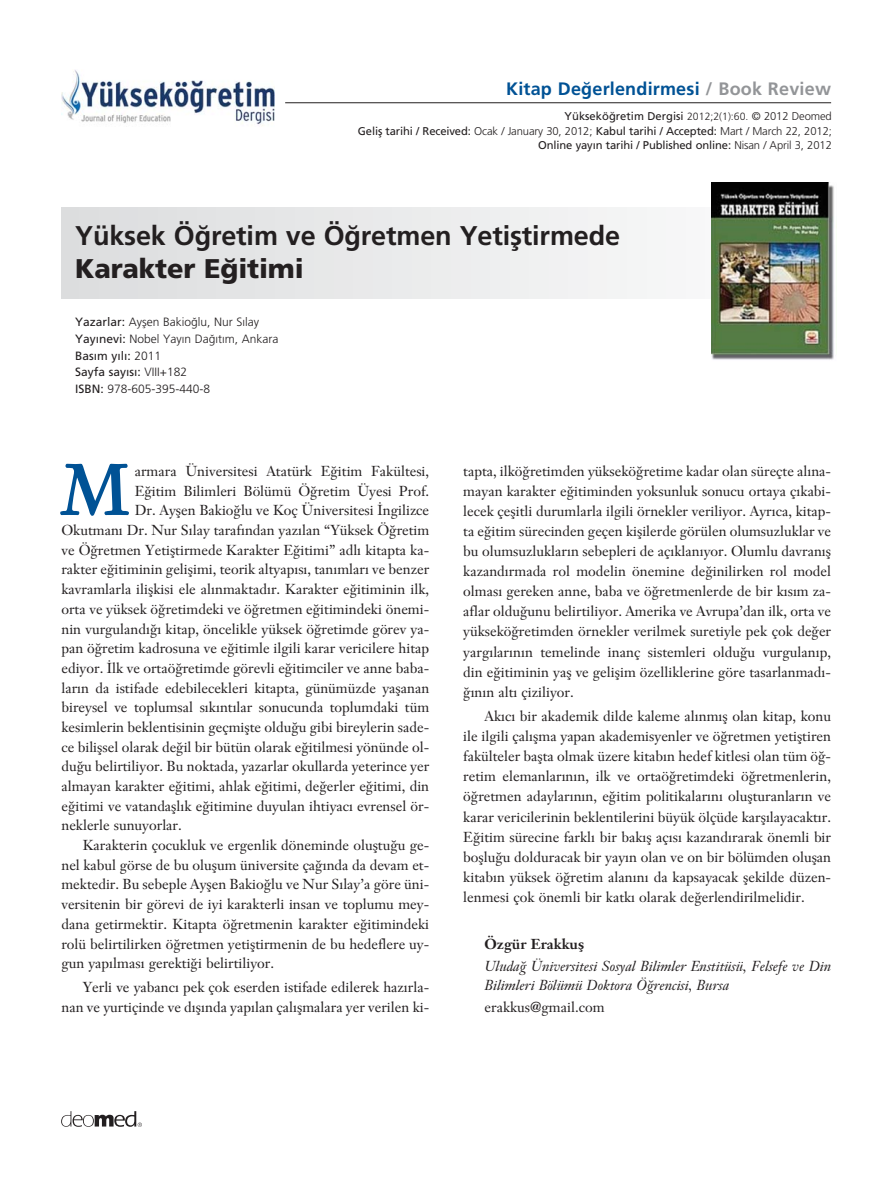
<style>
.page{position:relative;width:893px;height:1191px;background:#fff}
.page>*{position:absolute;margin:0;border:0;box-sizing:border-box;transform-origin:0 0}
.t1{font:68.85px "Janson Text";color:#005295}
.t2{font:700 27px "Frutiger";letter-spacing:-.005em;color:#231f20}
.t3{font:900 27px "Frutiger";letter-spacing:-.005em;color:#231f20}
.t4{font:700 18px "Frutiger";letter-spacing:.01em;color:#005295}
.t5{font:14.25px/20.1px "Janson Text";color:#231f20;text-align:justify}
.t6{font:italic 14.25px/19.5px "Janson Text";color:#231f20}
.t7{font:700 14.25px "Janson Text";color:#231f20}
.t8{font:300 12px/16.6px "Frutiger";color:#231f20}
.t9{font:11.25px/15.6px "Frutiger";letter-spacing:-.01em;color:#231f20;text-align:right}
.s1{color:#939598}
.s2{font-weight:300;font-size:10.5px}
.s3{font-weight:300}
.s4{font-weight:400}
</style>
<div class="page">
<div style="left:66px;top:208px;width:7px;height:91px;background:#dcddde"></div>
<div style="left:86px;top:208px;width:7px;height:91px;background:#dddedf"></div>
<div style="left:105px;top:208px;width:7px;height:91px;background:#dedfe0"></div>
<div style="left:125px;top:208px;width:7px;height:91px;background:#dedfe1"></div>
<div style="left:144px;top:208px;width:7px;height:91px;background:#dfe0e1"></div>
<div style="left:164px;top:208px;width:7px;height:91px;background:#e0e1e2"></div>
<div style="left:183px;top:208px;width:8px;height:91px;background:#e1e2e3"></div>
<div style="left:203px;top:208px;width:7px;height:91px;background:#e2e3e4"></div>
<div style="left:223px;top:208px;width:7px;height:91px;background:#e3e4e5"></div>
<div style="left:242px;top:208px;width:7px;height:91px;background:#e3e4e5"></div>
<div style="left:262px;top:208px;width:7px;height:91px;background:#e4e5e6"></div>
<div style="left:281px;top:208px;width:7px;height:91px;background:#e5e6e7"></div>
<div style="left:301px;top:208px;width:7px;height:91px;background:#e6e7e8"></div>
<div style="left:320px;top:208px;width:7px;height:91px;background:#e7e8e8"></div>
<div style="left:340px;top:208px;width:7px;height:91px;background:#e8e8e9"></div>
<div style="left:359px;top:208px;width:8px;height:91px;background:#e9e9ea"></div>
<div style="left:379px;top:208px;width:7px;height:91px;background:#e9eaeb"></div>
<div style="left:399px;top:208px;width:7px;height:91px;background:#eaebec"></div>
<div style="left:418px;top:208px;width:7px;height:91px;background:#ebecec"></div>
<div style="left:438px;top:208px;width:7px;height:91px;background:#eceded"></div>
<div style="left:457px;top:208px;width:7px;height:91px;background:#ededee"></div>
<div style="left:477px;top:208px;width:7px;height:91px;background:#edeeef"></div>
<div style="left:496px;top:208px;width:7px;height:91px;background:#eeeff0"></div>
<div style="left:516px;top:208px;width:7px;height:91px;background:#eff0f0"></div>
<div style="left:535px;top:208px;width:8px;height:91px;background:#f0f1f1"></div>
<div style="left:555px;top:208px;width:7px;height:91px;background:#f1f1f2"></div>
<div style="left:575px;top:208px;width:7px;height:91px;background:#f2f2f3"></div>
<div style="left:594px;top:208px;width:7px;height:91px;background:#f3f3f3"></div>
<div style="left:614px;top:208px;width:7px;height:91px;background:#f3f4f4"></div>
<div style="left:633px;top:208px;width:7px;height:91px;background:#f4f5f5"></div>
<div style="left:653px;top:208px;width:7px;height:91px;background:#f5f6f6"></div>
<div style="left:672px;top:208px;width:7px;height:91px;background:#f6f6f7"></div>
<div style="left:692px;top:208px;width:7px;height:91px;background:#f7f7f8"></div>
<svg style="left:61px;top:1111px;width:81px;height:15px"></svg>
<img style="left:61px;top:70px;width:213px;height:56px">
<hr style="left:285px;top:102px;width:546px;height:1px;background:#231f20">
<img style="left:711px;top:182px;width:123px;height:178px">
<p class="t4" style="left:506px;top:81px;width:326px">Kitap De¤erlendirmesi <span class="s1">/ Book Review</span></p>
<p class="t9" style="left:358px;top:109px;width:475px">Yüksekö¤retim Dergisi <span class="s2">2012;2(1):60.</span> <span class="s3">© 2012 Deomed<br></span>Gelifl tarihi / Received: <span class="s3">Ocak / January 30, 2012;</span> Kabul tarihi / Accepted: <span class="s3">Mart / March 22, 2012;</span></p>
<p class="t9" style="left:538px;top:138px;width:295px">Online yay›n tarihi / Published online: <span class="s3">Nisan / April 3, 2012</span></p>
<h2 class="t2" style="left:75px;top:225px;width:546px">Yüksek Ö¤retim ve Ö¤retmen Yetifltirmede</h2>
<h2 class="t3" style="left:75px;top:258px;width:230px">Karakter E¤itimi</h2>
<p class="t8" style="left:75px;top:315px;width:205px"><span class="s4">Yazarlar:</span> Ayflen Bakio¤lu, Nur S›lay<br><span class="s4">Yay›nevi:</span> Nobel Yay›n Da¤›t›m, Ankara<br><span class="s4">Bas›m y›l›:</span> 2011<br><span class="s4">Sayfa say›s›:</span> VIII+182<br><span class="s4">ISBN:</span> 978-605-395-440-8</p>
<h1 class="t1" style="left:62px;top:462px;width:68px">M</h1>
<p class="t5" style="left:135px;top:462px;width:296px">armara Üniversitesi Atatürk E¤itim Fakültesi,</p>
<p class="t5" style="left:135px;top:482px;width:296px">E¤itim Bilimleri Bölümü Ö¤retim Üyesi Prof.</p>
<p class="t5" style="left:135px;top:502px;width:296px">Dr. Ayflen Bakio¤lu ve Koç Üniversitesi ‹ngilizce</p>
<p class="t5" style="left:61px;top:521px;width:369px">Okutman› Dr. Nur S›lay taraf›ndan yaz›lan “Yüksek Ö¤retim</p>
<p class="t5" style="left:61px;top:541px;width:369px">ve Ö¤retmen Yetifltirmede Karakter E¤itimi” adl› kitapta ka-</p>
<p class="t5" style="left:61px;top:561px;width:369px">rakter e¤itiminin geliflimi, teorik altyap›s›, tan›mlar› ve benzer</p>
<p class="t5" style="left:61px;top:580px;width:369px">kavramlarla iliflkisi ele al›nmaktad›r. Karakter e¤itiminin ilk,</p>
<p class="t5" style="left:61px;top:600px;width:369px">orta ve yüksek ö¤retimdeki ve ö¤retmen e¤itimindeki önemi-</p>
<p class="t5" style="left:61px;top:620px;width:369px">nin vurguland›¤› kitap, öncelikle yüksek ö¤retimde görev ya-</p>
<p class="t5" style="left:61px;top:639px;width:369px">pan ö¤retim kadrosuna ve e¤itimle ilgili karar vericilere hitap</p>
<p class="t5" style="left:61px;top:659px;width:369px">ediyor. ‹lk ve ortaö¤retimde görevli e¤itimciler ve anne baba-</p>
<p class="t5" style="left:61px;top:679px;width:369px">lar›n da istifade edebilecekleri kitapta, günümüzde yaflanan</p>
<p class="t5" style="left:61px;top:698px;width:369px">bireysel ve toplumsal s›k›nt›lar sonucunda toplumdaki tüm</p>
<p class="t5" style="left:61px;top:718px;width:369px">kesimlerin beklentisinin geçmiflte oldu¤u gibi bireylerin sade-</p>
<p class="t5" style="left:61px;top:738px;width:369px">ce biliflsel olarak de¤il bir bütün olarak e¤itilmesi yönünde ol-</p>
<p class="t5" style="left:61px;top:758px;width:369px">du¤u belirtiliyor. Bu noktada, yazarlar okullarda yeterince yer</p>
<p class="t5" style="left:61px;top:777px;width:369px">almayan karakter e¤itimi, ahlak e¤itimi, de¤erler e¤itimi, din</p>
<p class="t5" style="left:61px;top:797px;width:369px">e¤itimi ve vatandafll›k e¤itimine duyulan ihtiyac› evrensel ör-</p>
<p class="t5" style="left:61px;top:817px;width:122px">neklerle sunuyorlar.</p>
<p class="t5" style="left:83px;top:836px;width:348px">Karakterin çocukluk ve ergenlik döneminde olufltu¤u ge-</p>
<p class="t5" style="left:61px;top:856px;width:369px">nel kabul görse de bu oluflum üniversite ça¤›nda da devam et-</p>
<p class="t5" style="left:61px;top:876px;width:369px">mektedir. Bu sebeple Ayflen Bakio¤lu ve Nur S›lay’a göre üni-</p>
<p class="t5" style="left:61px;top:895px;width:369px">versitenin bir görevi de iyi karakterli insan ve toplumu mey-</p>
<p class="t5" style="left:61px;top:915px;width:369px">dana getirmektir. Kitapta ö¤retmenin karakter e¤itimindeki</p>
<p class="t5" style="left:61px;top:935px;width:369px">rolü belirtilirken ö¤retmen yetifltirmenin de bu hedeflere uy-</p>
<p class="t5" style="left:61px;top:954px;width:214px">gun yap›lmas› gerekti¤i belirtiliyor.</p>
<p class="t5" style="left:61px;top:979px;width:369px;line-height:19.6px;text-align:right">Yerli ve yabanc› pek çok eserden istifade edilerek haz›rla&shy;nan ve yurtiçinde ve d›fl›nda yap›lan çal›flmalara yer verilen ki-</p>
<p class="t5" style="left:463px;top:462px;width:369px">tapta, ilkö¤retimden yüksekö¤retime kadar olan süreçte al›na&shy;mayan karakter e¤itiminden yoksunluk sonucu ortaya ç›kabi&shy;lecek çeflitli durumlarla ilgili örnekler veriliyor. Ayr›ca, kitap&shy;ta e¤itim sürecinden geçen kiflilerde görülen olumsuzluklar ve bu olumsuzluklar›n sebepleri de aç›klan›yor. Olumlu davran›fl kazand›rmada rol modelin önemine de¤inilirken rol model olmas› gereken anne, baba ve ö¤retmenlerde de bir k›s›m za&shy;aflar oldu¤unu belirtiliyor. Amerika ve Avrupa’dan ilk, orta ve yüksekö¤retimden örnekler verilmek suretiyle pek çok de¤er yarg›lar›n›n temelinde inanç sistemleri oldu¤u vurgulan›p, din e¤itiminin yafl ve geliflim özelliklerine göre tasarlanmad›- ¤›n›n alt› çiziliyor.</p>
<p class="t5" style="left:463px;top:707px;width:369px;text-indent:21px">Ak›c› bir akademik dilde kaleme al›nm›fl olan kitap, konu ile ilgili çal›flma yapan akademisyenler ve ö¤retmen yetifltiren fakülteler baflta olmak üzere kitab›n hedef kitlesi olan tüm ö¤- retim elemanlar›n›n, ilk ve ortaö¤retimdeki ö¤retmenlerin, ö¤retmen adaylar›n›n, e¤itim politikalar›n› oluflturanlar›n ve karar vericilerinin beklentilerini büyük ölçüde karfl›layacakt›r.<br>E¤itim sürecine farkl› bir bak›fl aç›s› kazand›rarak önemli bir bofllu¤u dolduracak bir yay›n olan ve on bir bölümden oluflan kitab›n yüksek ö¤retim alan›n› da kapsayacak flekilde düzen&shy;lenmesi çok önemli bir katk› olarak de¤erlendirilmelidir.</p>
<p class="t7" style="left:485px;top:938px;width:101px">Özgür Erakkufl</p>
<p class="t6" style="left:485px;top:958px;width:348px">Uluda¤ Üniversitesi Sosyal Bilimler Enstitüsü, Felsefe ve Din<br>Bilimleri Bölümü Doktora Ö¤rencisi, Bursa</p>
<p class="t5" style="left:485px;top:998px;width:122px">erakkus@gmail.com</p>
</div>
